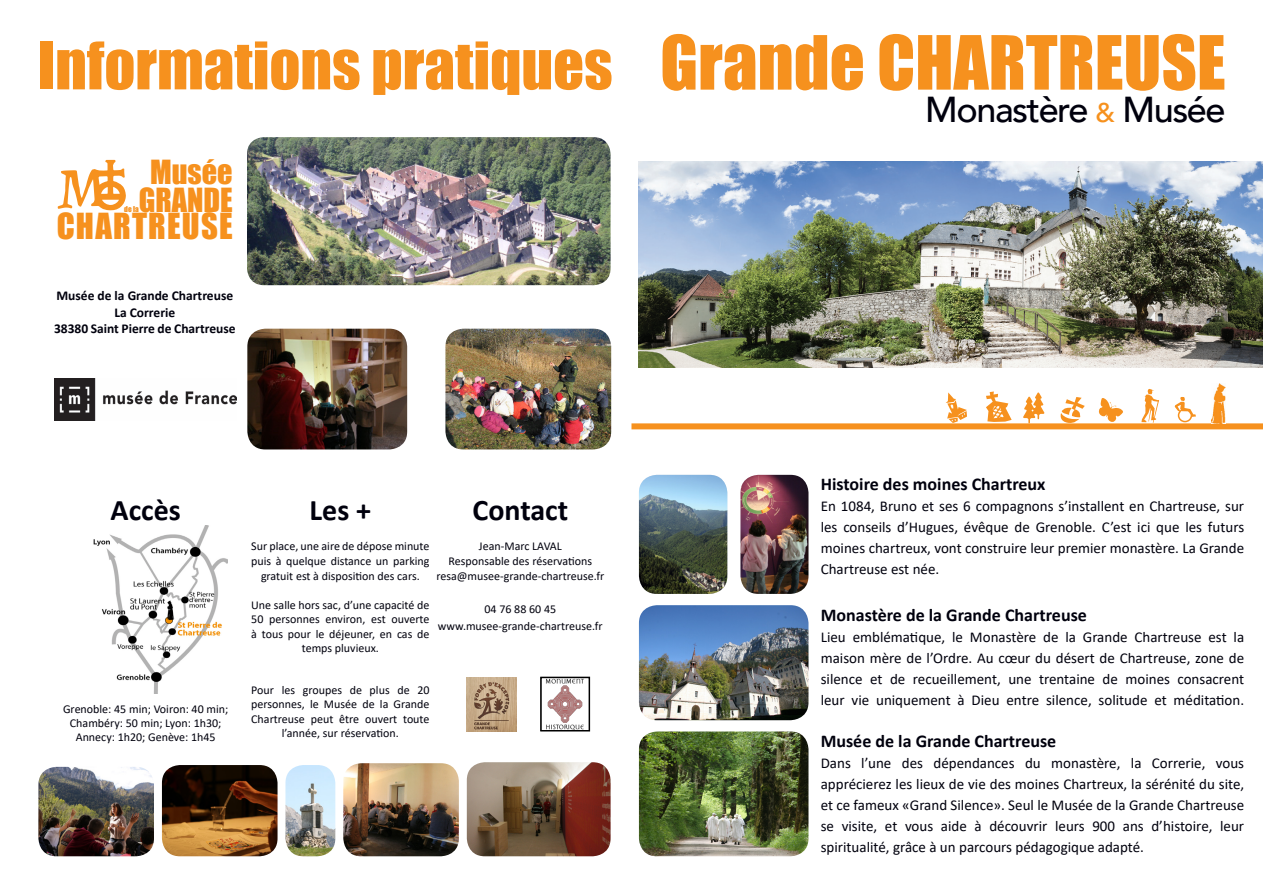
<style>
.page{position:relative;width:1263px;height:893px;background:#fff}
.page>*{position:absolute;margin:0;border:0;box-sizing:border-box;transform-origin:0 0}
.t1{font:69px "Impact";color:#f6911e}
.t2{font:60.6px "Impact";color:#f6911e}
.t3{font:500 36px "Avenir";letter-spacing:-.04em;color:#00000d}
.t4{font:33px "Impact";letter-spacing:.04em;color:#f6911e}
.t5{font:30.6px "Impact";color:#f6911e}
.t6{font:700 30px "Calibri";color:#00000d}
.t7{font:700 18px "Calibri";color:#00000d}
.t8{font:15px/21px "Calibri";color:#00000d;text-align:justify}
.t9{font:700 13.5px "Calibri";color:#00000d}
.t10{font:12px/14.4px "Calibri";color:#00000d;text-align:center}
.t11{font:7.35px "Impact";color:#f6911e}
.s1{font-size:27px;color:#f6911e}
</style>
<div class="page">
<img style="left:639px;top:475px;width:88px;height:119px">
<img style="left:639px;top:731px;width:169px;height:125px">
<img style="left:740px;top:475px;width:68px;height:119px">
<div style="left:631px;top:423px;width:632px;height:6px;background:#f6911e"></div>
<img style="left:639px;top:162px;width:624px;height:205px">
<svg style="left:58px;top:160px;width:68px;height:51px"></svg>
<img style="left:93px;top:525px;width:134px;height:168px">
<img style="left:162px;top:765px;width:116px;height:91px">
<img style="left:38px;top:767px;width:116px;height:89px">
<img style="left:247px;top:137px;width:364px;height:148px">
<img style="left:247px;top:329px;width:160px;height:120px">
<img style="left:445px;top:329px;width:166px;height:120px">
<img style="left:343px;top:763px;width:116px;height:93px">
<img style="left:285px;top:765px;width:50px;height:91px">
<img style="left:467px;top:677px;width:50px;height:54px">
<img style="left:546px;top:680px;width:38px;height:48px">
<div style="left:540px;top:677px;width:50px;height:54px;border:2px solid #000"></div>
<svg style="left:1175px;top:397px;width:21px;height:25px"></svg>
<svg style="left:1097px;top:398px;width:28px;height:26px"></svg>
<svg style="left:1023px;top:392px;width:22px;height:31px"></svg>
<svg style="left:1059px;top:397px;width:26px;height:27px"></svg>
<svg style="left:986px;top:391px;width:26px;height:31px"></svg>
<img style="left:467px;top:762px;width:144px;height:94px">
<img style="left:639px;top:605px;width:169px;height:115px">
<img style="left:1212px;top:384px;width:13px;height:39px">
<svg style="left:1141px;top:388px;width:18px;height:35px"></svg>
<svg style="left:946px;top:392px;width:21px;height:31px"></svg>
<img style="left:55px;top:378px;width:182px;height:42px">
<p class="t2" style="left:38px;top:19px;width:576px">Informations pratiques</p>
<p class="t5" style="left:150px;top:148px;width:84px">Musée</p>
<p class="t5" style="left:139px;top:176px;width:95px">GRANDE</p>
<p class="t4" style="left:57px;top:201px;width:178px">CHARTREUSE</p>
<p class="t11" style="left:124px;top:203px;width:16px">de la</p>
<p class="t9" style="left:56px;top:286px;width:178px">Musée de la Grande Chartreuse</p>
<p class="t9" style="left:114px;top:302px;width:62px">La Correrie</p>
<p class="t9" style="left:54px;top:319px;width:183px">38380 Saint Pierre de Chartreuse</p>
<p class="t1" style="left:660px;top:9px;width:567px">Grande CHARTREUSE</p>
<p class="t3" style="left:925px;top:78px;width:302px">Monastère <span class="s1">&amp;</span> Musée</p>
<p class="t6" style="left:111px;top:489px;width:72px">Accès</p>
<p class="t10" style="left:63px;top:701px;width:167px">Grenoble: 45 min; Voiron: 40 min;</p>
<p class="t10" style="left:70px;top:715px;width:153px">Chambéry: 50 min; Lyon: 1h30;</p>
<p class="t10" style="left:76px;top:730px;width:141px">Annecy: 1h20; Genève: 1h45</p>
<p class="t6" style="left:310px;top:489px;width:63px">Les +</p>
<p class="t10" style="left:251px;top:538px;width:180px;line-height:15px">Sur place, une aire de dépose minute puis à quelque distance un parking gratuit est à disposition des cars.</p>
<p class="t10" style="left:251px;top:597px;width:180px">Une salle hors sac, d’une capacité de<br>50 personnes environ, est ouverte à tous pour le déjeuner, en cas de temps pluvieux.</p>
<p class="t10" style="left:251px;top:682px;width:180px">Pour les groupes de plus de 20 personnes, le Musée de la Grande<br>Chartreuse peut être ouvert toute l’année, sur réservation.</p>
<p class="t6" style="left:472px;top:489px;width:97px">Contact</p>
<p class="t10" style="left:479px;top:538px;width:85px">Jean-Marc LAVAL</p>
<p class="t10" style="left:449px;top:553px;width:145px">Responsable des réservations</p>
<p class="t10" style="left:436px;top:568px;width:169px">resa@musee-grande-chartreuse.fr</p>
<p class="t10" style="left:484px;top:601px;width:73px">04 76 88 60 45</p>
<p class="t10" style="left:438px;top:618px;width:166px">www.musee-grande-chartreuse.fr</p>
<p class="t7" style="left:821px;top:471px;width:226px">Histoire des moines Chartreux</p>
<p class="t8" style="left:821px;top:495px;width:425px">En 1084, Bruno et ses 6 compagnons s’installent en Chartreuse, sur les conseils d’Hugues, évêque de Grenoble. C’est ici que les futurs moines chartreux, vont construire leur premier monastère. La Grande Chartreuse est née.</p>
<p class="t7" style="left:821px;top:602px;width:268px">Monastère de la Grande Chartreuse</p>
<p class="t8" style="left:821px;top:626px;width:425px">Lieu emblématique, le Monastère de la Grande Chartreuse est la maison mère de l’Ordre. Au cœur du désert de Chartreuse, zone de silence et de recueillement, une trentaine de moines consacrent leur vie uniquement à Dieu entre silence, solitude et méditation.</p>
<p class="t7" style="left:821px;top:728px;width:237px">Musée de la Grande Chartreuse</p>
<p class="t8" style="left:821px;top:752px;width:425px">Dans l’une des dépendances du monastère, la Correrie, vous apprécierez les lieux de vie des moines Chartreux, la sérénité du site, et ce fameux «Grand Silence». Seul le Musée de la Grande Chartreuse se visite, et vous aide à découvrir leurs 900 ans d’histoire, leur spiritualité, grâce à un parcours pédagogique adapté.</p>
</div>
